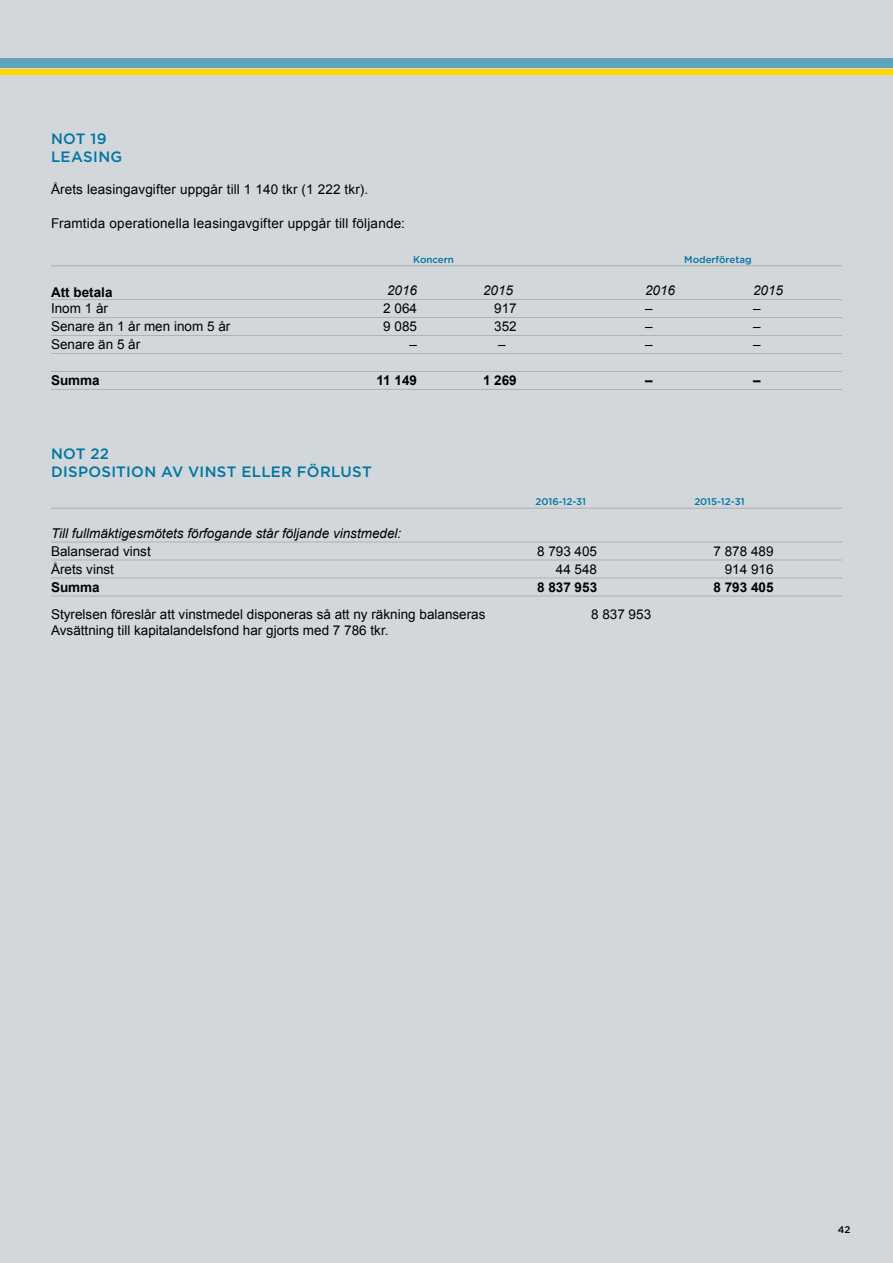
<style>
.page{position:relative;width:893px;height:1263px;background:#d2d7db}
.page>*{position:absolute;margin:0;border:0;box-sizing:border-box;transform-origin:0 0}
.t1{font:500 15px/18px "Gotham";letter-spacing:.025em;color:#0075a1}
.t2{font:13.5px "Arial";color:#000}
.t3{font:italic 13.5px "Arial";color:#000}
.t4{font:700 13.5px "Arial";color:#000}
.t5{font:500 9.75px "Gotham";color:#0075a1}
.t6{font:500 9.75px "Gotham";color:#000}
</style>
<div class="page">
<div style="left:0;top:69px;width:892px;height:5px;background:#ffd600"></div>
<div style="left:0;top:59px;width:893px;height:9px;background:#60a1bb"></div>
<hr style="left:51px;top:265px;width:791px;height:1px;background:#b1b2b3">
<hr style="left:51px;top:299px;width:791px;height:1px;background:#b1b2b3">
<hr style="left:51px;top:317px;width:791px;height:1px;background:#b1b2b3">
<hr style="left:51px;top:335px;width:791px;height:1px;background:#b1b2b3">
<hr style="left:51px;top:353px;width:791px;height:1px;background:#b1b2b3">
<hr style="left:51px;top:371px;width:791px;height:1px;background:#b1b2b3">
<hr style="left:51px;top:389px;width:791px;height:1px;background:#b1b2b3">
<hr style="left:51px;top:508px;width:791px;height:1px;background:#b1b2b3">
<hr style="left:51px;top:542px;width:791px;height:1px;background:#b1b2b3">
<hr style="left:51px;top:560px;width:791px;height:1px;background:#b1b2b3">
<hr style="left:51px;top:578px;width:791px;height:1px;background:#b1b2b3">
<hr style="left:51px;top:596px;width:791px;height:1px;background:#b1b2b3">
<p class="t1" style="left:51px;top:129px;width:73px">NOT 19<br>LEASING</p>
<p class="t2" style="left:51px;top:181px;width:319px">Årets leasingavgifter uppgår till 1 140 tkr (1 222 tkr).</p>
<p class="t2" style="left:51px;top:215px;width:355px">Framtida operationella leasingavgifter uppgår till följande:</p>
<p class="t5" style="left:413px;top:253px;width:42px">Koncern</p>
<p class="t5" style="left:684px;top:253px;width:69px">Moderföretag</p>
<p class="t4" style="left:51px;top:283px;width:63px">Att betala</p>
<p class="t3" style="left:387px;top:282px;width:32px">2016</p>
<p class="t3" style="left:483px;top:282px;width:32px">2015</p>
<p class="t3" style="left:645px;top:282px;width:32px">2016</p>
<p class="t3" style="left:753px;top:282px;width:32px">2015</p>
<p class="t2" style="left:51px;top:300px;width:59px">Inom 1 år</p>
<p class="t2" style="left:383px;top:300px;width:35px">2 064</p>
<p class="t2" style="left:494px;top:300px;width:24px">917</p>
<p class="t2" style="left:645px;top:300px;width:9px">–</p>
<p class="t2" style="left:753px;top:300px;width:9px">–</p>
<p class="t2" style="left:51px;top:318px;width:181px">Senare än 1 år men inom 5 år</p>
<p class="t2" style="left:383px;top:318px;width:35px">9 085</p>
<p class="t2" style="left:494px;top:318px;width:24px">352</p>
<p class="t2" style="left:645px;top:318px;width:9px">–</p>
<p class="t2" style="left:753px;top:318px;width:9px">–</p>
<p class="t2" style="left:51px;top:336px;width:91px">Senare än 5 år</p>
<p class="t2" style="left:409px;top:336px;width:9px">–</p>
<p class="t2" style="left:498px;top:336px;width:9px">–</p>
<p class="t2" style="left:645px;top:336px;width:9px">–</p>
<p class="t2" style="left:753px;top:336px;width:9px">–</p>
<p class="t4" style="left:51px;top:371px;width:50px">Summa</p>
<p class="t4" style="left:376px;top:371px;width:42px">11 149</p>
<p class="t4" style="left:483px;top:371px;width:35px">1 269</p>
<p class="t4" style="left:645px;top:371px;width:9px">–</p>
<p class="t4" style="left:753px;top:371px;width:9px">–</p>
<p class="t1" style="left:51px;top:445px;width:322px">NOT 22<br>DISPOSITION AV VINST ELLER FÖRLUST</p>
<p class="t5" style="left:536px;top:495px;width:52px">2016-12-31</p>
<p class="t5" style="left:694px;top:495px;width:52px">2015-12-31</p>
<p class="t3" style="left:51px;top:524px;width:352px">Till fullmäktigesmötets förfogande står följande vinstmedel:</p>
<p class="t2" style="left:51px;top:542px;width:101px">Balanserad vinst</p>
<p class="t2" style="left:537px;top:542px;width:62px">8 793 405</p>
<p class="t2" style="left:713px;top:542px;width:62px">7 878 489</p>
<p class="t2" style="left:51px;top:560px;width:65px">Årets vinst</p>
<p class="t2" style="left:556px;top:560px;width:43px">44 548</p>
<p class="t2" style="left:725px;top:560px;width:50px">914 916</p>
<p class="t4" style="left:51px;top:578px;width:50px">Summa</p>
<p class="t4" style="left:537px;top:578px;width:62px">8 837 953</p>
<p class="t4" style="left:713px;top:578px;width:62px">8 793 405</p>
<p class="t2" style="left:51px;top:605px;width:436px">Styrelsen föreslår att vinstmedel disponeras så att ny räkning balanseras</p>
<p class="t2" style="left:591px;top:605px;width:62px">8 837 953</p>
<p class="t2" style="left:51px;top:622px;width:339px">Avsättning till kapitalandelsfond har gjorts med 7 786 tkr.</p>
<p class="t6" style="left:838px;top:1223px;width:14px">42</p>
</div>
